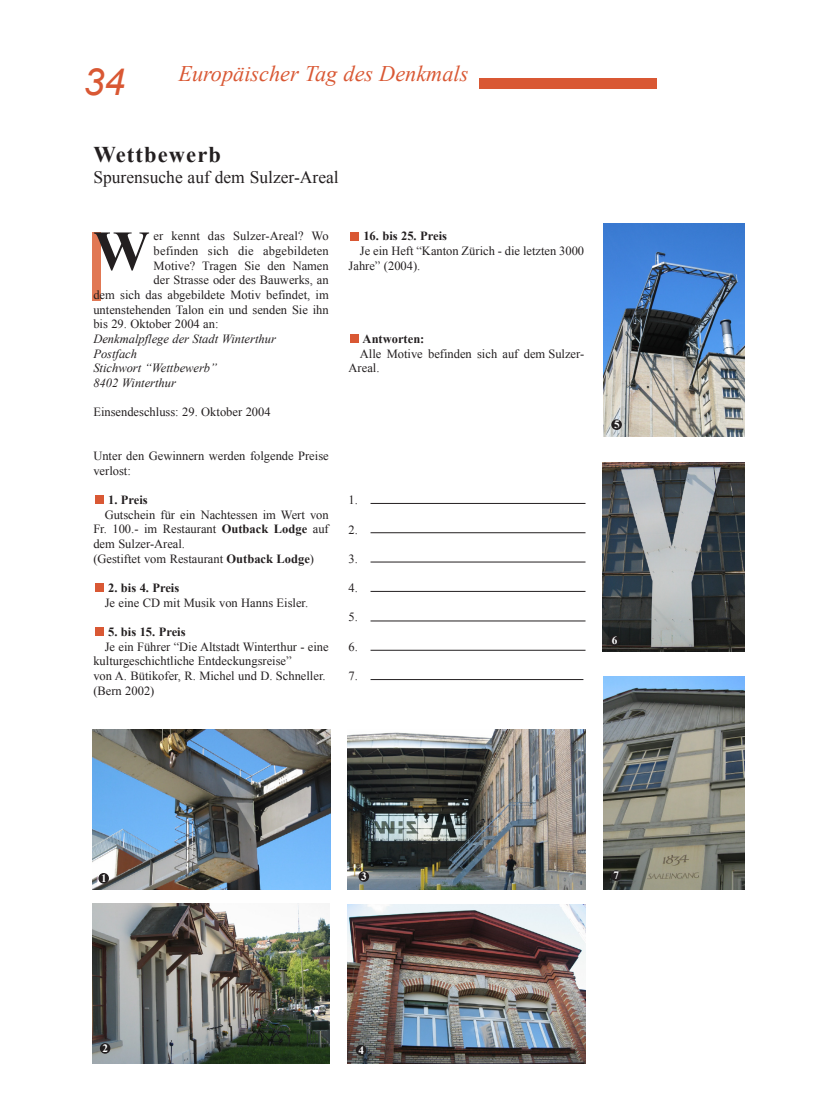
<style>
.page{position:relative;width:815px;height:1120px;background:#fff}
.page>*{position:absolute;margin:0;border:0;box-sizing:border-box;transform-origin:0 0}
.t1{font:700 56.25px "Times New Roman";color:#231f20}
.t2{font:italic 37.5px "Arial";color:#d95834}
.t3{font:700 22.5px "Times New Roman";letter-spacing:.05em;color:#231f20}
.t4{font:italic 22.25px "Times New Roman";color:#d95834}
.t5{font:17.5px "Times New Roman";color:#231f20}
.t6{font:12.5px/14.6px "Times New Roman";color:#231f20}
.t7{font:italic 12.5px "Times New Roman";color:#231f20}
.t8{font:700 12.5px "Times New Roman";color:#231f20}
.t9{font:700 11.25px "Times New Roman";color:#fff}
.s1{font-size:22.38px}
.s2{font-weight:700}
</style>
<div class="page">
<div style="left:92px;top:232px;width:9px;height:69px;background:#e17854"></div>
<div style="left:95px;top:495px;width:8px;height:9px;background:#d95834"></div>
<div style="left:95px;top:583px;width:8px;height:9px;background:#d95834"></div>
<div style="left:95px;top:627px;width:8px;height:9px;background:#d95834"></div>
<div style="left:479px;top:78px;width:177px;height:11px;background:#d95834"></div>
<img style="left:603px;top:676px;width:141px;height:213px">
<img style="left:603px;top:224px;width:141px;height:212px">
<img style="left:348px;top:729px;width:237px;height:160px">
<img style="left:92px;top:730px;width:238px;height:159px">
<img style="left:92px;top:903px;width:237px;height:160px">
<img style="left:602px;top:463px;width:142px;height:188px">
<div style="left:350px;top:232px;width:9px;height:8px;background:#d95834"></div>
<div style="left:350px;top:334px;width:9px;height:9px;background:#d95834"></div>
<hr style="left:371px;top:503px;width:214px;height:1px;background:#231f20">
<hr style="left:371px;top:532px;width:214px;height:1px;background:#231f20">
<hr style="left:371px;top:562px;width:214px;height:1px;background:#231f20">
<hr style="left:371px;top:591px;width:214px;height:1px;background:#231f20">
<hr style="left:371px;top:621px;width:214px;height:1px;background:#231f20">
<hr style="left:371px;top:650px;width:214px;height:1px;background:#231f20">
<hr style="left:371px;top:679px;width:212px;height:1px;background:#231f20">
<div style="left:98px;top:873px;width:11px;height:11px;background:#231f20;border-radius:50%"></div>
<img style="left:348px;top:904px;width:237px;height:159px">
<div style="left:100px;top:1043px;width:11px;height:11px;background:#231f20;border-radius:50%"></div>
<div style="left:358px;top:871px;width:11px;height:11px;background:#231f20;border-radius:50%"></div>
<div style="left:356px;top:1044px;width:11px;height:11px;background:#231f20;border-radius:50%"></div>
<div style="left:611px;top:419px;width:11px;height:11px;background:#231f20;border-radius:50%"></div>
<div style="left:609px;top:635px;width:11px;height:11px;background:#231f20;border-radius:50%"></div>
<div style="left:611px;top:870px;width:11px;height:11px;background:#231f20;border-radius:50%"></div>
<p class="t2" style="left:83px;top:58px;width:43px">34</p>
<p class="t4" style="left:178px;top:59px;width:291px">Europäischer Tag des Denkma<span class="s1">ls</span></p>
<p class="t3" style="left:93px;top:139px;width:129px">Wettbewerb</p>
<p class="t5" style="left:93px;top:165px;width:247px">Spurensuche auf dem Sulzer-Areal</p>
<p class="t6" style="left:154px;top:229px;width:177px">er kennt das Sulzer-Areal? Wo</p>
<p class="t6" style="left:154px;top:243px;width:177px">befinden sich die abgebildeten</p>
<p class="t6" style="left:154px;top:258px;width:177px">Motive? Tragen Sie den Namen</p>
<p class="t6" style="left:154px;top:272px;width:177px">der Strasse oder des Bauwerks, an</p>
<p class="t6" style="left:93px;top:287px;width:237px">dem sich das abgebildete Motiv befindet, im</p>
<p class="t6" style="left:93px;top:302px;width:237px">untenstehenden Talon ein und senden Sie ihn</p>
<p class="t6" style="left:93px;top:316px;width:127px">bis 29. Oktober 2004 an:</p>
<p class="t7" style="left:93px;top:330px;width:184px">Denkmalpflege der Stadt Winterthur</p>
<p class="t7" style="left:93px;top:345px;width:45px">Postfach</p>
<p class="t7" style="left:93px;top:359px;width:125px">Stichwort “Wettbewerb”</p>
<p class="t7" style="left:93px;top:374px;width:84px">8402 Winterthur</p>
<p class="t6" style="left:93px;top:404px;width:179px">Einsendeschluss: 29. Oktober 2004</p>
<p class="t6" style="left:93px;top:448px;width:237px">Unter den Gewinnern werden folgende Preise verlost:</p>
<p class="t8" style="left:108px;top:491px;width:41px">1. Preis</p>
<p class="t6" style="left:93px;top:507px;width:237px;text-align:justify;text-indent:11px">Gutschein für ein Nachtessen im Wert von Fr. 100.- im Restaurant <span class="s2">Outback Lodge</span> auf dem Sulzer-Areal.</p>
<p class="t6" style="left:93px;top:551px;width:222px">(Gestiftet vom Restaurant <span class="s2">Outback Lodge</span>)</p>
<p class="t8" style="left:108px;top:579px;width:73px">2. bis 4. Preis</p>
<p class="t6" style="left:105px;top:595px;width:205px">Je eine CD mit Musik von Hanns Eisler.</p>
<p class="t8" style="left:108px;top:623px;width:79px">5. bis 15. Preis</p>
<p class="t6" style="left:93px;top:639px;width:237px;text-indent:11px">Je ein Führer “Die Altstadt Winterthur - eine kulturgeschichtliche Entdeckungsreise”</p>
<p class="t6" style="left:93px;top:668px;width:234px">von A. Bütikofer, R. Michel und D. Schneller.</p>
<p class="t6" style="left:93px;top:683px;width:63px">(Bern 2002)</p>
<p class="t1" style="left:93px;top:212px;width:58px">W</p>
<p class="t8" style="left:363px;top:228px;width:85px">16. bis 25. Preis</p>
<p class="t6" style="left:349px;top:243px;width:237px;text-indent:11px">Je ein Heft “Kanton Zürich - die letzten 3000<br>Jahre” (2004).</p>
<p class="t8" style="left:363px;top:330px;width:63px">Antworten:</p>
<p class="t6" style="left:349px;top:346px;width:237px;text-indent:11px">Alle Motive befinden sich auf dem Sulzer-<br>Areal.</p>
<p class="t6" style="left:349px;top:492px;width:11px">1.</p>
<p class="t6" style="left:349px;top:522px;width:11px">2.</p>
<p class="t6" style="left:349px;top:551px;width:11px">3.</p>
<p class="t6" style="left:349px;top:580px;width:11px">4.</p>
<p class="t6" style="left:349px;top:610px;width:11px">5.</p>
<p class="t6" style="left:349px;top:639px;width:11px">6.</p>
<p class="t6" style="left:349px;top:668px;width:11px">7.</p>
<p class="t9" style="left:614px;top:416px;width:7px">5</p>
<p class="t9" style="left:612px;top:633px;width:7px">6</p>
<p class="t9" style="left:101px;top:870px;width:7px">1</p>
<p class="t9" style="left:103px;top:1040px;width:7px">2</p>
<p class="t9" style="left:361px;top:868px;width:7px">3</p>
<p class="t9" style="left:359px;top:1042px;width:7px">4</p>
<p class="t9" style="left:614px;top:867px;width:7px">7</p>
</div>
